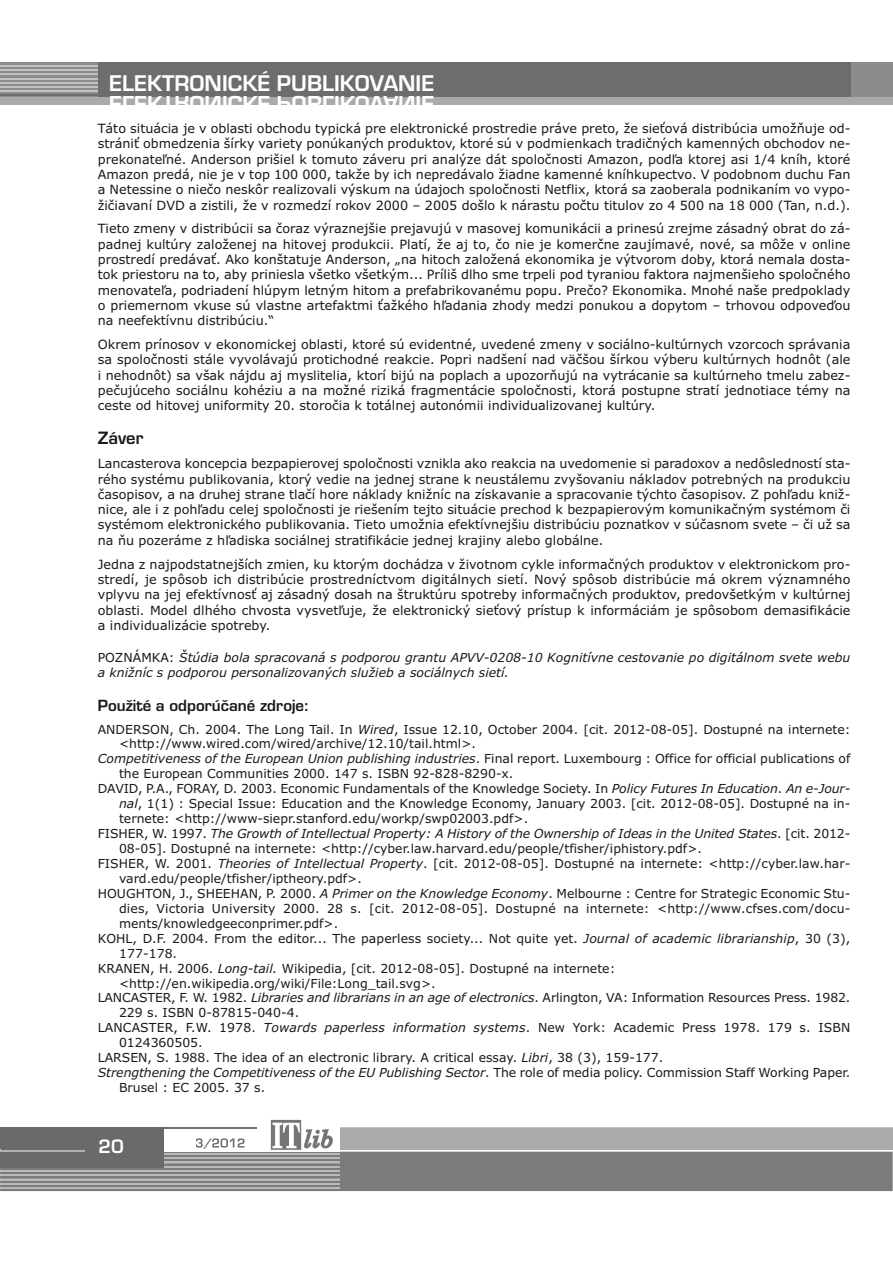
<style>
.page{position:relative;width:893px;height:1263px;background:#fff}
.page>*{position:absolute;margin:0;border:0;box-sizing:border-box;transform-origin:0 0}
.t1{font:21px "Euromode CE Bold";color:#fff}
.t2{font:18px "Euromode CE Bold";color:#fff}
.t3{font:16.5px "Euromode CE Bold";color:#191919}
.t4{font:15px "Euromode CE Bold";color:#191919}
.t5{font:12.75px/15.3px "Verdana";color:#191919;text-align:justify}
.t6{font:12.45px "Verdana";color:#191919}
.t7{font:italic 12.45px/15.1px "Verdana";color:#191919}
.s1{font-style:normal}
.s2{font-style:italic}
</style>
<div class="page">
<div style="left:0;top:62px;width:893px;height:43px;background:#aaa"></div>
<div style="left:0;top:62px;width:893px;height:34px;background:#8c8c8c"></div>
<div style="left:98px;top:62px;width:752px;height:34px;background:#6d6d6d"></div>
<hr style="left:0;top:95px;width:98px;height:1px;background:#6d6d6d">
<hr style="left:0;top:91px;width:98px;height:1px;background:#c2c2c2">
<hr style="left:0;top:86px;width:98px;height:2px;background:#c2c2c2">
<hr style="left:0;top:82px;width:98px;height:2px;background:#c2c2c2">
<hr style="left:0;top:78px;width:98px;height:1px;background:#c2c2c2">
<hr style="left:0;top:74px;width:98px;height:1px;background:#c2c2c2">
<hr style="left:0;top:69px;width:98px;height:2px;background:#c2c2c2">
<hr style="left:0;top:65px;width:98px;height:2px;background:#c2c2c2">
<svg style="left:340px;top:1127px;width:553px;height:64px;background:#acacac"></svg>
<hr style="left:0;top:1150px;width:893px;height:1px;background:#fff">
<hr style="left:164px;top:1127px;width:93px;height:2px;background:#717171">
<img style="left:270px;top:1119px;width:62px;height:19px">
<svg style="left:0;top:1138px;width:892px;height:53px;background:#8e8e8e"></svg>
<hr style="left:0;top:1187px;width:340px;height:2px;background:#b9b9b9">
<hr style="left:0;top:1183px;width:340px;height:1px;background:#b9b9b9">
<hr style="left:0;top:1179px;width:340px;height:1px;background:#b9b9b9">
<hr style="left:0;top:1174px;width:340px;height:2px;background:#b9b9b9">
<hr style="left:0;top:1170px;width:340px;height:2px;background:#b9b9b9">
<hr style="left:0;top:1166px;width:340px;height:1px;background:#b9b9b9">
<hr style="left:0;top:1162px;width:340px;height:1px;background:#b9b9b9">
<hr style="left:0;top:1157px;width:340px;height:2px;background:#b9b9b9">
<hr style="left:0;top:1153px;width:340px;height:2px;background:#b9b9b9">
<div style="left:0;top:1127px;width:164px;height:41px;background:#6a6a6a"></div>
<hr style="left:0;top:1150px;width:84px;height:1px;background:#b0b0b0">
<h1 class="t1" style="left:109px;top:73px;width:327px">EELLEEKKTTRROONNIICCKKÉÉ PPUUBBLLIIKKOOVVAANNIIEE</h1>
<p class="t5" style="left:98px;top:121px;width:754px">Táto situácia je v oblasti obchodu typická pre elektronické prostredie práve preto, že sieťová distribúcia umožňuje od&shy;strániť obmedzenia šírky variety ponúkaných produktov, ktoré sú v podmienkach tradičných kamenných obchodov ne&shy;prekonateľné. Anderson prišiel k tomuto záveru pri analýze dát spoločnosti Amazon, podľa ktorej asi 1/4 kníh, ktoré Amazon predá, nie je v top 100 000, takže by ich nepredávalo žiadne kamenné kníhkupectvo. V podobnom duchu Fan a Netessine o niečo neskôr realizovali výskum na údajoch spoločnosti Netflix, ktorá sa zaoberala podnikaním vo vypo&shy;žičiavaní DVD a zistili, že v rozmedzí rokov 2000 – 2005 došlo k nárastu počtu titulov zo 4 500 na 18 000 (Tan, n.d.).</p>
<p class="t5" style="left:98px;top:221px;width:754px">Tieto zmeny v distribúcii sa čoraz výraznejšie prejavujú v masovej komunikácii a prinesú zrejme zásadný obrat do zá&shy;padnej kultúry založenej na hitovej produkcii. Platí, že aj to, čo nie je komerčne zaujímavé, nové, sa môže v online prostredí predávať. Ako konštatuje Anderson, „na hitoch založená ekonomika je výtvorom doby, ktorá nemala dosta&shy;tok priestoru na to, aby priniesla všetko všetkým... Príliš dlho sme trpeli pod tyraniou faktora najmenšieho spoločného menovateľa, podriadení hlúpym letným hitom a prefabrikovanému popu. Prečo? Ekonomika. Mnohé naše predpoklady o priemernom vkuse sú vlastne artefaktmi ťažkého hľadania zhody medzi ponukou a dopytom – trhovou odpoveďou na neefektívnu distribúciu.“</p>
<p class="t5" style="left:98px;top:337px;width:754px">Okrem prínosov v ekonomickej oblasti, ktoré sú evidentné, uvedené zmeny v sociálno-kultúrnych vzorcoch správania sa spoločnosti stále vyvolávajú protichodné reakcie. Popri nadšení nad väčšou šírkou výberu kultúrnych hodnôt (ale i nehodnôt) sa však nájdu aj myslitelia, ktorí bijú na poplach a upozorňujú na vytrácanie sa kultúrneho tmelu zabez&shy;pečujúceho sociálnu kohéziu a na možné riziká fragmentácie spoločnosti, ktorá postupne stratí jednotiace témy na ceste od hitovej uniformity 20. storočia k totálnej autonómii individualizovanej kultúry.</p>
<p class="t3" style="left:98px;top:428px;width:47px">Záver</p>
<p class="t5" style="left:98px;top:456px;width:754px">Lancasterova koncepcia bezpapierovej spoločnosti vznikla ako reakcia na uvedomenie si paradoxov a nedôsledností sta&shy;rého systému publikovania, ktorý vedie na jednej strane k neustálemu zvyšovaniu nákladov potrebných na produkciu časopisov, a na druhej strane tlačí hore náklady knižníc na získavanie a spracovanie týchto časopisov. Z pohľadu kniž&shy;nice, ale i z pohľadu celej spoločnosti je riešením tejto situácie prechod k bezpapierovým komunikačným systémom či systémom elektronického publikovania. Tieto umožnia efektívnejšiu distribúciu poznatkov v súčasnom svete – či už sa na ňu pozeráme z hľadiska sociálnej stratifikácie jednej krajiny alebo globálne.</p>
<p class="t5" style="left:98px;top:556px;width:754px">Jedna z najpodstatnejších zmien, ku ktorým dochádza v životnom cykle informačných produktov v elektronickom pro&shy;stredí, je spôsob ich distribúcie prostredníctvom digitálnych sietí. Nový spôsob distribúcie má okrem významného vplyvu na jej efektívnosť aj zásadný dosah na štruktúru spotreby informačných produktov, predovšetkým v kultúrnej oblasti. Model dlhého chvosta vysvetľuje, že elektronický sieťový prístup k informáciám je spôsobom demasifikácie a individualizácie spotreby.</p>
<p class="t7" style="left:98px;top:650px;width:754px"><span class="s1">POZNÁMKA:</span> Štúdia bola spracovaná s podporou grantu APVV-0208-10 Kognitívne cestovanie po digitálnom svete webu a knižníc s podporou personalizovaných služieb a sociálnych sietí.</p>
<p class="t4" style="left:98px;top:696px;width:213px">Použité a odporúčané zdroje:</p>
<p class="t6" style="left:98px;top:722px;width:754px">ANDERSON, Ch. 2004. The Long Tail. In <span class="s2">Wired</span>, Issue 12.10, October 2004. [cit. 2012-08-05]. Dostupné na internete:</p>
<p class="t6" style="left:119px;top:737px;width:358px">&lt;http://www.wired.com/wired/archive/12.10/tail.html&gt;.</p>
<p class="t6" style="left:98px;top:752px;width:754px"><span class="s2">Competitiveness of the European Union publishing industries</span>. Final report. Luxembourg : Office for official publications of</p>
<p class="t6" style="left:119px;top:767px;width:396px">the European Communities 2000. 147 s. ISBN 92-828-8290-x.</p>
<p class="t6" style="left:98px;top:782px;width:754px">DAVID, P.A., FORAY, D. 2003. Economic Fundamentals of the Knowledge Society. In <span class="s2">Policy Futures In Education</span>. <span class="s2">An e-Jour-</span></p>
<p class="t6" style="left:119px;top:797px;width:733px"><span class="s2">nal</span>, 1(1) : Special Issue: Education and the Knowledge Economy, January 2003. [cit. 2012-08-05]. Dostupné na in-</p>
<p class="t6" style="left:119px;top:811px;width:411px">ternete: &lt;http://www-siepr.stanford.edu/workp/swp02003.pdf&gt;.</p>
<p class="t7" style="left:98px;top:826px;width:754px"><span class="s1">FISHER, W. 1997.</span> The Growth of Intellectual Property: A History of the Ownership of Ideas in the United States<span class="s1">. [cit. 2012-</span></p>
<p class="t6" style="left:119px;top:841px;width:584px">08-05]. Dostupné na internete: &lt;http://cyber.law.harvard.edu/people/tfisher/iphistory.pdf&gt;.</p>
<p class="t6" style="left:98px;top:856px;width:754px">FISHER, W. 2001. <span class="s2">Theories of Intellectual Property</span>. [cit. 2012-08-05]. Dostupné na internete: &lt;http://cyber.law.har-</p>
<p class="t6" style="left:119px;top:871px;width:244px">vard.edu/people/tfisher/iptheory.pdf&gt;.</p>
<p class="t6" style="left:98px;top:886px;width:754px">HOUGHTON, J., SHEEHAN, P. 2000. <span class="s2">A Primer on the Knowledge Economy</span>. Melbourne : Centre for Strategic Economic Stu-</p>
<p class="t6" style="left:119px;top:901px;width:733px">dies, Victoria University 2000. 28 s. [cit. 2012-08-05]. Dostupné na internete: &lt;http://www.cfses.com/docu-</p>
<p class="t6" style="left:119px;top:916px;width:221px">ments/knowledgeeconprimer.pdf&gt;.</p>
<p class="t6" style="left:98px;top:931px;width:754px">KOHL, D.F. 2004. From the editor... The paperless society... Not quite yet. <span class="s2">Journal of academic librarianship</span>, 30 (3),</p>
<p class="t6" style="left:119px;top:946px;width:60px">177-178.</p>
<p class="t6" style="left:98px;top:961px;width:519px">KRANEN, H. 2006. <span class="s2">Long-tail.</span> Wikipedia, [cit. 2012-08-05]. Dostupné na internete:</p>
<p class="t6" style="left:119px;top:976px;width:318px">&lt;http://en.wikipedia.org/wiki/File:Long_tail.svg&gt;.</p>
<p class="t6" style="left:98px;top:991px;width:754px">LANCASTER, F. W. 1982. <span class="s2">Libraries and librarians in an age of electronics</span>. Arlington, VA: Information Resources Press. 1982.</p>
<p class="t6" style="left:119px;top:1006px;width:182px">229 s. ISBN 0-87815-040-4.</p>
<p class="t6" style="left:98px;top:1021px;width:754px">LANCASTER, F.W. 1978. <span class="s2">Towards paperless information systems</span>. New York: Academic Press 1978. 179 s. ISBN</p>
<p class="t6" style="left:119px;top:1036px;width:85px">0124360505.</p>
<p class="t6" style="left:98px;top:1051px;width:567px">LARSEN, S. 1988. The idea of an electronic library. A critical essay. <span class="s2">Libri</span>, 38 (3), 159-177.</p>
<p class="t7" style="left:98px;top:1065px;width:754px">Strengthening the Competitiveness of the EU Publishing Sector<span class="s1">. The role of media policy. Commission Staff Working Paper.</span></p>
<p class="t6" style="left:119px;top:1080px;width:148px">Brusel : EC 2005. 37 s.</p>
<h2 class="t2" style="left:98px;top:1135px;width:27px">20</h2>
</div>
